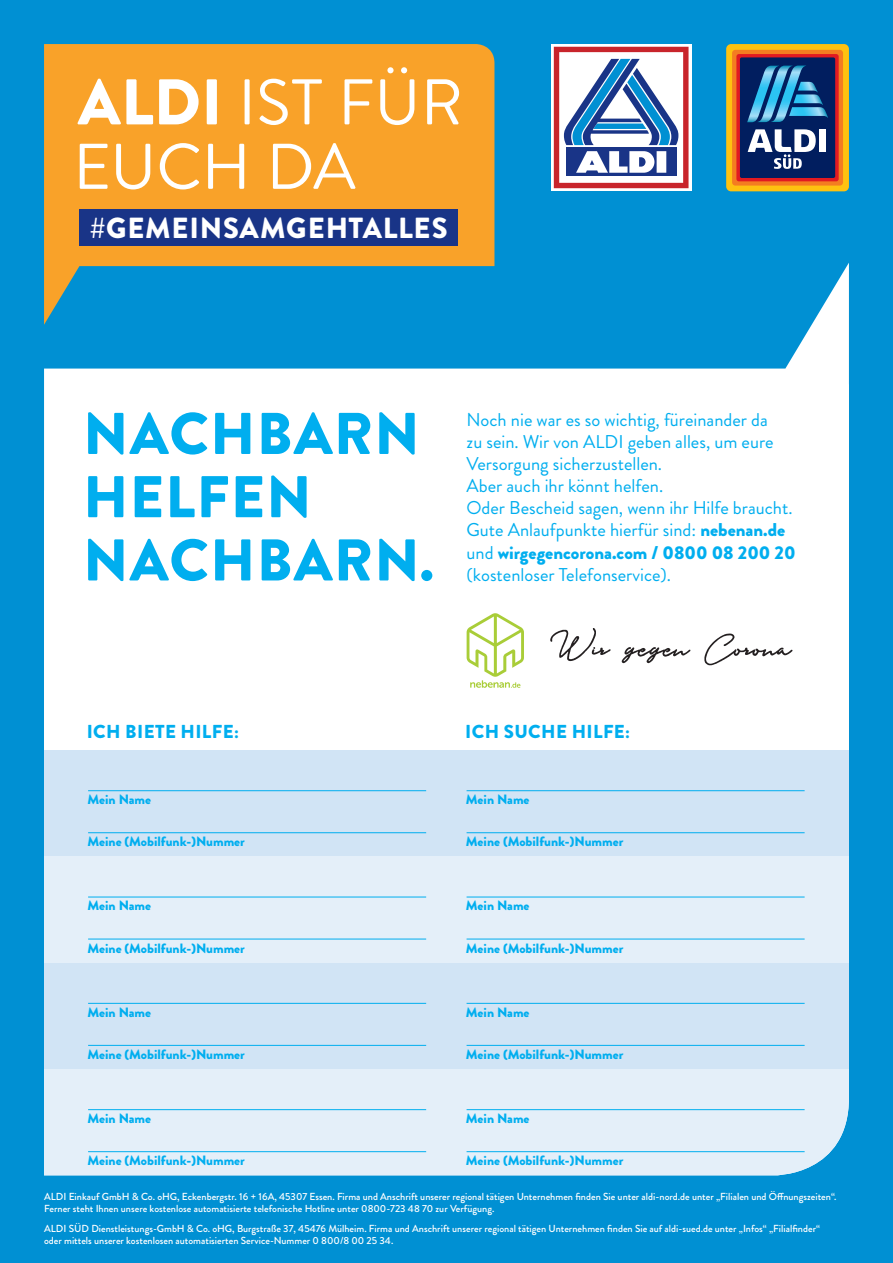
<style>
.page{position:relative;width:893px;height:1263px;background:#0090d3}
.page>*{position:absolute;margin:0;border:0;box-sizing:border-box;transform-origin:0 0}
.t1{font:64.35px/64.3px "Brandon Grotesque";color:#fff}
.t2{font:900 58.65px/63.3px "Brandon Grotesque";letter-spacing:.02em;color:#00aeef}
.t3{font:900 29.1px "Brandon Grotesque";letter-spacing:.025em;color:#fff}
.t4{font:900 18.75px "Brandon Grotesque";letter-spacing:.02em;color:#00aeef}
.t5{font:18.45px/22.2px "Brandon Grotesque";color:#00aeef}
.t6{font:900 13.5px "Brandon Grotesque";color:#00aeef}
.t7{font:500 10.2px/11.9px "Brandon Grotesque";color:#fff}
.s1{font-weight:900}
</style>
<div class="page">
<div style="left:44px;top:1069px;width:805px;height:106px;background:#e4eff9"></div>
<svg style="left:44px;top:263px;width:805px;height:487px;fill:#fff"></svg>
<svg style="left:551px;top:44px;width:140px;height:147px;background:#f9e9e9"></svg>
<svg style="left:554px;top:47px;width:134px;height:141px;background:#a7a3bf"></svg>
<div style="left:726px;top:44px;width:123px;height:147px;background:#fec210;border-radius:5px"></div>
<div style="left:732px;top:50px;width:111px;height:136px;background:#f47d21;border-radius:3px"></div>
<div style="left:736px;top:54px;width:103px;height:127px;background:linear-gradient(to right,#e21a21,#e21a21);border-radius:2px"></div>
<div style="left:740px;top:57px;width:95px;height:121px;background:#011e5f;border-radius:2px"></div>
<div style="left:819px;top:129px;width:7px;height:23px;background:#fff"></div>
<svg style="left:748px;top:129px;width:68px;height:40px"></svg>
<svg style="left:747px;top:66px;width:81px;height:56px"></svg>
<svg style="left:44px;top:44px;width:450px;height:281px;fill:#f9a229"></svg>
<div style="left:79px;top:209px;width:379px;height:37px;background:#193487"></div>
<div style="left:44px;top:750px;width:805px;height:106px;background:#d1e4f5"></div>
<hr style="left:88px;top:790px;width:338px;height:1px;background:#00aeef">
<hr style="left:88px;top:832px;width:338px;height:1px;background:#00aeef">
<hr style="left:467px;top:790px;width:338px;height:1px;background:#00aeef">
<hr style="left:467px;top:832px;width:338px;height:1px;background:#00aeef">
<hr style="left:88px;top:1109px;width:338px;height:1px;background:#00aeef">
<hr style="left:88px;top:1151px;width:338px;height:1px;background:#00aeef">
<hr style="left:467px;top:1109px;width:338px;height:1px;background:#00aeef">
<hr style="left:467px;top:1151px;width:338px;height:1px;background:#00aeef">
<div style="left:44px;top:963px;width:805px;height:106px;background:#d1e4f5"></div>
<hr style="left:88px;top:1003px;width:338px;height:1px;background:#00aeef">
<hr style="left:88px;top:1045px;width:338px;height:1px;background:#00aeef">
<hr style="left:467px;top:1003px;width:338px;height:1px;background:#00aeef">
<hr style="left:467px;top:1045px;width:338px;height:1px;background:#00aeef">
<div style="left:44px;top:856px;width:805px;height:107px;background:#e4eff9"></div>
<hr style="left:88px;top:897px;width:338px;height:1px;background:#00aeef">
<hr style="left:88px;top:939px;width:338px;height:1px;background:#00aeef">
<hr style="left:467px;top:897px;width:338px;height:1px;background:#00aeef">
<hr style="left:467px;top:939px;width:338px;height:1px;background:#00aeef">
<svg style="left:467px;top:613px;width:57px;height:75px;background:#e7f1c8"></svg>
<img style="left:542px;top:622px;width:260px;height:52px">
<h1 class="t1" style="left:73px;top:71px;width:391px"><span class="s1">ALDI</span> IST FÜR<br>EUCH DA</h1>
<h3 class="t3" style="left:90px;top:207px;width:359px">#GEMEINSAMGEHTALLES</h3>
<h2 class="t2" style="left:83px;top:403px;width:352px">NACHBARN<br>HELFEN<br>NACHBARN.</h2>
<p class="t5" style="left:467px;top:409px;width:330px">Noch nie war es so wichtig, füreinander da<br>zu sein. Wir von ALDI geben alles, um eure Versorgung sicherzustellen.<br>Aber auch ihr könnt helfen.<br>Oder Bescheid sagen, wenn ihr Hilfe braucht.<br>Gute Anlaufpunkte hierfür sind: <span class="s1">nebenan.de </span>und <span class="s1">wirgegencorona.com / 0800 08 200 20 </span>(kostenloser Telefonservice).</p>
<h3 class="t4" style="left:87px;top:718px;width:154px">ICH BIETE HILFE:</h3>
<h3 class="t6" style="left:88px;top:790px;width:65px">Mein Name</h3>
<h3 class="t6" style="left:88px;top:832px;width:159px">Meine (Mobilfunk-)Nummer</h3>
<h3 class="t6" style="left:88px;top:896px;width:65px">Mein Name</h3>
<h3 class="t6" style="left:88px;top:938px;width:159px">Meine (Mobilfunk-)Nummer</h3>
<h3 class="t6" style="left:88px;top:1002px;width:65px">Mein Name</h3>
<h3 class="t6" style="left:88px;top:1045px;width:159px">Meine (Mobilfunk-)Nummer</h3>
<h3 class="t6" style="left:88px;top:1109px;width:65px">Mein Name</h3>
<h3 class="t6" style="left:88px;top:1151px;width:159px">Meine (Mobilfunk-)Nummer</h3>
<h3 class="t4" style="left:465px;top:718px;width:166px">ICH SUCHE HILFE:</h3>
<h3 class="t6" style="left:466px;top:790px;width:65px">Mein Name</h3>
<h3 class="t6" style="left:466px;top:832px;width:159px">Meine (Mobilfunk-)Nummer</h3>
<h3 class="t6" style="left:466px;top:896px;width:65px">Mein Name</h3>
<h3 class="t6" style="left:466px;top:938px;width:159px">Meine (Mobilfunk-)Nummer</h3>
<h3 class="t6" style="left:466px;top:1002px;width:65px">Mein Name</h3>
<h3 class="t6" style="left:466px;top:1045px;width:159px">Meine (Mobilfunk-)Nummer</h3>
<h3 class="t6" style="left:466px;top:1109px;width:65px">Mein Name</h3>
<h3 class="t6" style="left:466px;top:1151px;width:159px">Meine (Mobilfunk-)Nummer</h3>
<p class="t7" style="left:44px;top:1190px;width:794px">ALDI Einkauf GmbH &amp; Co. oHG, Eckenbergstr. 16 + 16A, 45307 Essen. Firma und Anschrift unserer regional tätigen Unternehmen finden Sie unter aldi-nord.de unter „Filialen und Öffnungszeiten“.<br>Ferner steht Ihnen unsere kostenlose automatisierte telefonische Hotline unter 0800-723 48 70 zur Verfügung.</p>
<p class="t7" style="left:44px;top:1223px;width:777px">ALDI SÜD Dienstleistungs-GmbH &amp; Co. oHG, Burgstraße 37, 45476 Mülheim. Firma und Anschrift unserer regional tätigen Unternehmen finden Sie auf aldi-sued.de unter „Infos“ „Filialfinder“ oder mittels unserer kostenlosen automatisierten Service-Nummer 0 800/8 00 25 34.</p>
</div>
